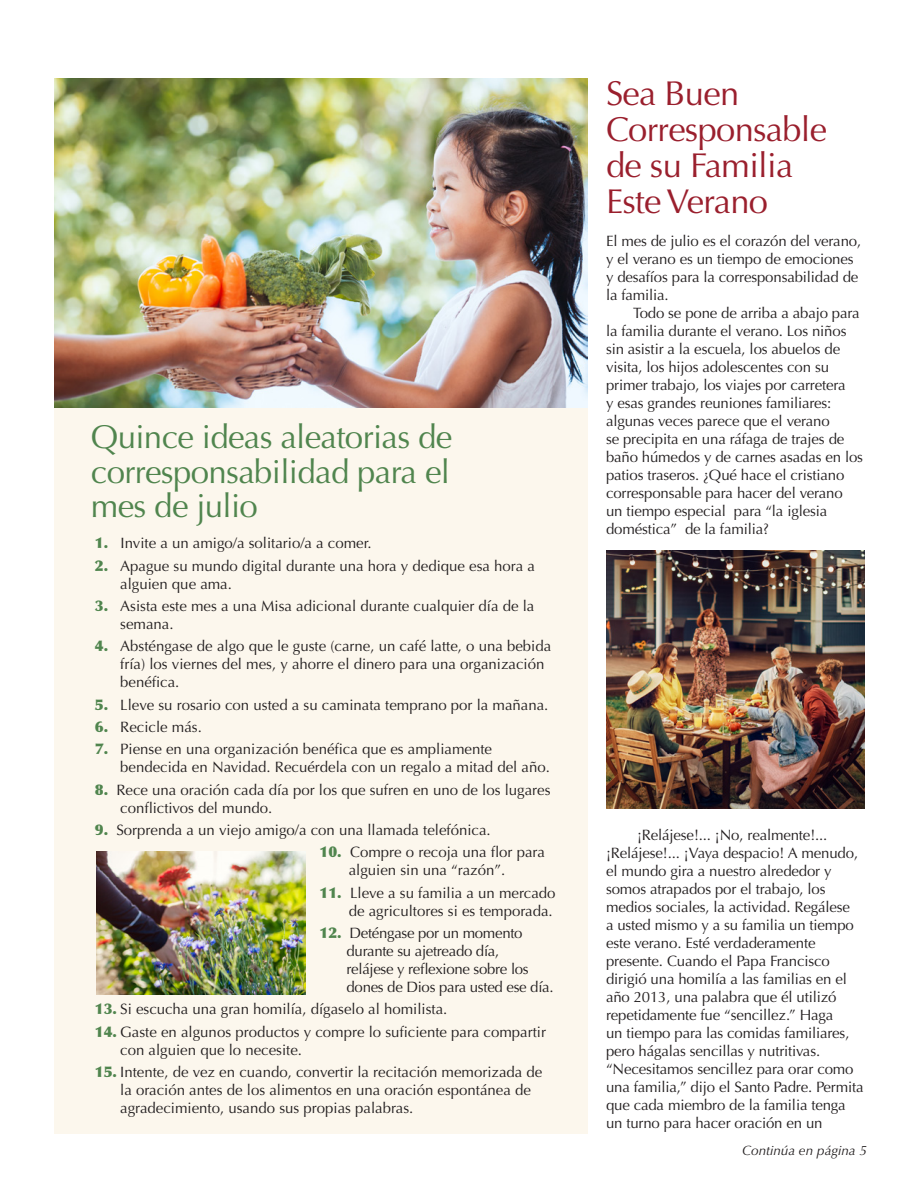
<style>
.page{position:relative;width:918px;height:1188px;background:#fff}
.page>*{position:absolute;margin:0;border:0;box-sizing:border-box;transform-origin:0 0}
.t1{font:34.5px/36px "Optima";letter-spacing:-.02em;color:#9a1f2d}
.t2{font:33px/34.5px "Optima";letter-spacing:-.02em;color:#50854e;text-align:justify}
.t3{font:15px/18px "Optima";letter-spacing:-.01em;color:#231f20}
.t4{font:italic 13.5px "Optima";color:#231f20}
.s1{font-weight:900;color:#50854e}
</style>
<div class="page">
<div style="left:54px;top:78px;width:534px;height:1056px;background:#fcf7ed"></div>
<img style="left:54px;top:78px;width:534px;height:330px">
<img style="left:97px;top:852px;width:209px;height:142px">
<img style="left:606px;top:550px;width:259px;height:259px">
<p class="t2" style="left:91px;top:420px;width:363px">Quince ideas aleatorias de corresponsabilidad para el mes de julio</p>
<p class="t3" style="left:95px;top:535px;width:279px"><span class="s1">1.</span> Invite a un amigo/a solitario/a a comer.</p>
<p class="t3" style="left:120px;top:557px;width:416px;text-indent:-26px"><span class="s1">2.</span> Apague su mundo digital durante una hora y dedique esa hora a alguien que ama.</p>
<p class="t3" style="left:120px;top:597px;width:416px;text-indent:-26px"><span class="s1">3.</span> Asista este mes a una Misa adicional durante cualquier día de la semana.</p>
<p class="t3" style="left:120px;top:637px;width:433px;text-indent:-26px"><span class="s1">4.</span> Absténgase de algo que le guste (carne, un café latte, o una bebida fría) los viernes del mes, y ahorre el dinero para una organización benéfica.</p>
<p class="t3" style="left:95px;top:696px;width:455px"><span class="s1">5.</span> Lleve su rosario con usted a su caminata temprano por la mañana.</p>
<p class="t3" style="left:95px;top:718px;width:109px"><span class="s1">6.</span> Recicle más.</p>
<p class="t3" style="left:120px;top:740px;width:431px;text-indent:-26px"><span class="s1">7.</span> Piense en una organización benéfica que es ampliamente bendecida en Navidad. Recuérdela con un regalo a mitad del año.</p>
<p class="t3" style="left:120px;top:781px;width:432px;text-indent:-26px"><span class="s1">8.</span> Rece una oración cada día por los que sufren en uno de los lugares conflictivos del mundo.</p>
<p class="t3" style="left:95px;top:821px;width:397px"><span class="s1">9.</span> Sorprenda a un viejo amigo/a con una llamada telefónica.</p>
<p class="t3" style="left:349px;top:843px;width:198px;text-indent:-29px"><span class="s1">10.</span> Compre o recoja una flor para alguien sin una “razón”.</p>
<p class="t3" style="left:320px;top:884px;width:238px;text-align:right"><span class="s1">11.</span> Lleve a su familia a un mercado de agricultores si es temporada.</p>
<p class="t3" style="left:347px;top:924px;width:208px;text-indent:-27px"><span class="s1">12.</span> Deténgase por un momento durante su ajetreado día,<br>relájese y reflexione sobre los dones de Dios para usted ese día.</p>
<p class="t3" style="left:95px;top:1000px;width:354px"><span class="s1">13.</span> Si escucha una gran homilía, dígaselo al homilista.</p>
<p class="t3" style="left:120px;top:1023px;width:427px;text-indent:-26px"><span class="s1">14.</span> Gaste en algunos productos y compre lo suficiente para compartir con alguien que lo necesite.</p>
<p class="t3" style="left:120px;top:1063px;width:424px;text-indent:-26px"><span class="s1">15.</span> Intente, de vez en cuando, convertir la recitación memorizada de la oración antes de los alimentos en una oración espontánea de agradecimiento, usando sus propias palabras.</p>
<p class="t1" style="left:606px;top:76px;width:223px">Sea Buen<br>Corresponsable de su Familia<br>Este Verano</p>
<p class="t3" style="left:606px;top:232px;width:257px">El mes de julio es el corazón del verano, y el verano es un tiempo de emociones y desafíos para la corresponsabilidad de la familia.</p>
<p class="t3" style="left:606px;top:304px;width:259px;text-indent:27px">Todo se pone de arriba a abajo para la familia durante el verano. Los niños sin asistir a la escuela, los abuelos de visita, los hijos adolescentes con su primer trabajo, los viajes por carretera<br>y esas grandes reuniones familiares: algunas veces parece que el verano<br>se precipita en una ráfaga de trajes de baño húmedos y de carnes asadas en los patios traseros. ¿Qué hace el cristiano corresponsable para hacer del verano un tiempo especial para “la iglesia doméstica” de la familia?</p>
<p class="t3" style="left:606px;top:826px;width:259px;text-indent:31px">¡Relájese!... ¡No, realmente!... ¡Relájese!... ¡Vaya despacio! A menudo, el mundo gira a nuestro alrededor y somos atrapados por el trabajo, los medios sociales, la actividad. Regálese<br>a usted mismo y a su familia un tiempo este verano. Esté verdaderamente presente. Cuando el Papa Francisco dirigió una homilía a las familias en el año 2013, una palabra que él utilizó repetidamente fue “sencillez.” Haga<br>un tiempo para las comidas familiares, pero hágalas sencillas y nutritivas. “Necesitamos sencillez para orar como una familia,” dijo el Santo Padre. Permita que cada miembro de la familia tenga un turno para hacer oración en un</p>
<p class="t4" style="left:742px;top:1143px;width:126px">Continúa en página 5</p>
</div>
